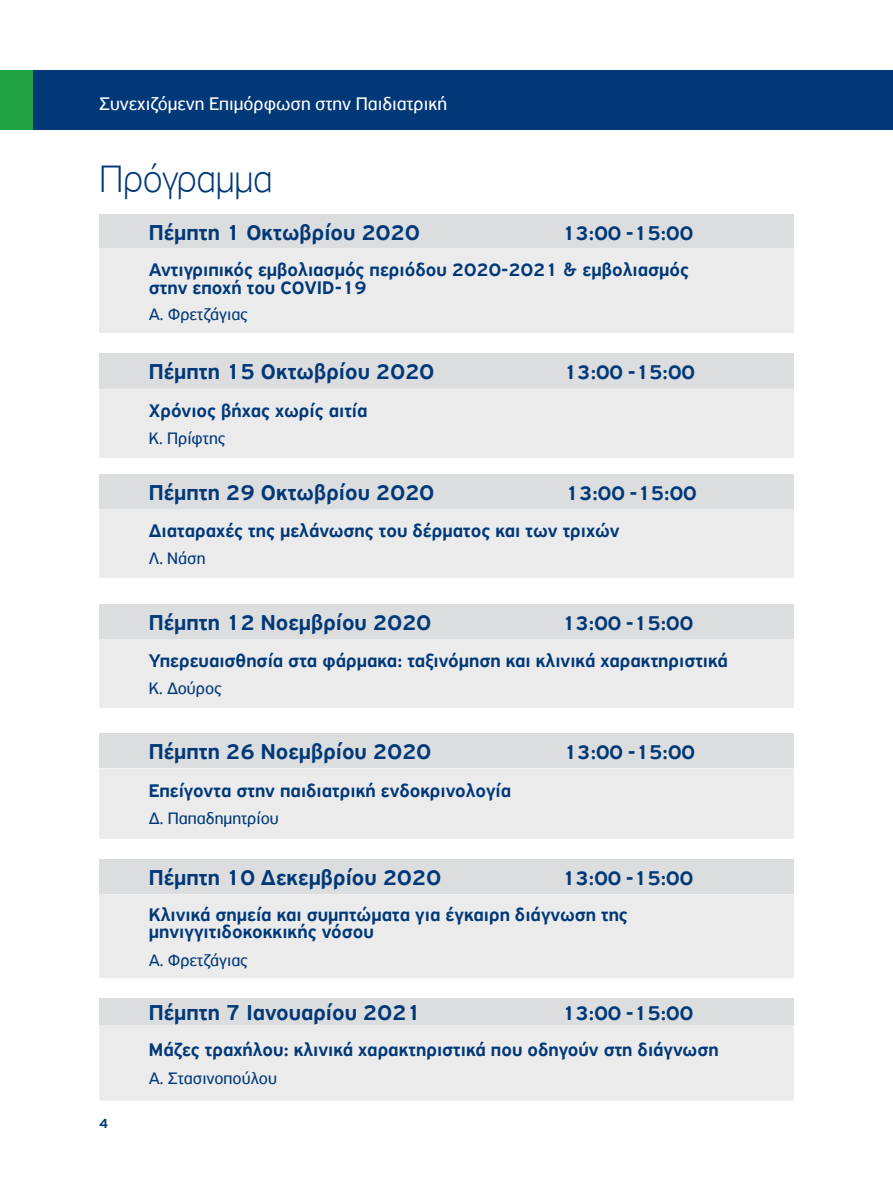
<style>
.page{position:relative;width:893px;height:1191px;background:#fff}
.page>*{position:absolute;margin:0;border:0;box-sizing:border-box;transform-origin:0 0}
.t1{font:100 40.25px "PF Highway Sans Pro";letter-spacing:-.01em;color:#003878}
.t2{font:500 22.75px "PF Highway Sans Pro";color:#003878}
.t3{font:500 21px "PF Highway Sans Pro";color:#003878}
.t4{font:500 19.25px/18.7px "PF Highway Sans Pro";color:#003878}
.t5{font:19.25px "PF Highway Sans Pro";color:#fff}
.t6{font:17.5px "PF Highway Sans Pro";color:#003878}
.t7{font:500 14px "PF Highway Sans Pro";color:#003878}
</style>
<div class="page">
<div style="left:0;top:70px;width:893px;height:59px;background:#003878"></div>
<div style="left:0;top:70px;width:33px;height:59px;background:#1fa345"></div>
<div style="left:99px;top:214px;width:695px;height:35px;background:#dcddde"></div>
<div style="left:99px;top:249px;width:695px;height:84px;background:#ebebec"></div>
<div style="left:99px;top:353px;width:695px;height:35px;background:#dcddde"></div>
<svg style="left:99px;top:388px;width:695px;height:712px;fill:#ebebec"></svg>
<div style="left:99px;top:458px;width:695px;height:16px;background:#fff"></div>
<div style="left:99px;top:474px;width:695px;height:34px;background:#dcddde"></div>
<div style="left:99px;top:603px;width:695px;height:35px;background:#dcddde"></div>
<div style="left:99px;top:733px;width:695px;height:35px;background:#dcddde"></div>
<div style="left:99px;top:859px;width:695px;height:35px;background:#dcddde"></div>
<div style="left:99px;top:997px;width:695px;height:27px;background:#dcddde"></div>
<p class="t5" style="left:99px;top:92px;width:349px">Συνεχιζόμενη Επιμόρφωση στην Παιδιατρική</p>
<h1 class="t1" style="left:99px;top:155px;width:175px">Πρόγραμμα</h1>
<p class="t2" style="left:149px;top:219px;width:272px">Πέμπτη 1 Οκτωβρίου 2020</p>
<p class="t3" style="left:562px;top:221px;width:133px">13:00 -15:00</p>
<p class="t4" style="left:149px;top:260px;width:542px">Αντιγριπικός εμβολιασμός περιόδου 2020-2021 &amp; εμβολιασμός στην εποχή του COVID-19</p>
<p class="t6" style="left:149px;top:304px;width:101px">Α. Φρετζάγιας</p>
<p class="t2" style="left:149px;top:359px;width:287px">Πέμπτη 15 Οκτωβρίου 2020</p>
<p class="t3" style="left:564px;top:360px;width:133px">13:00 -15:00</p>
<p class="t4" style="left:149px;top:401px;width:220px">Χρόνιος βήχας χωρίς αιτία</p>
<p class="t6" style="left:149px;top:428px;width:78px">Κ. Πρίφτης</p>
<p class="t2" style="left:149px;top:479px;width:287px">Πέμπτη 29 Οκτωβρίου 2020</p>
<p class="t3" style="left:566px;top:480px;width:133px">13:00 -15:00</p>
<p class="t4" style="left:149px;top:521px;width:472px">Διαταραχές της μελάνωσης του δέρματος και των τριχών</p>
<p class="t6" style="left:149px;top:548px;width:58px">Λ. Νάση</p>
<p class="t2" style="left:149px;top:609px;width:284px">Πέμπτη 12 Νοεμβρίου 2020</p>
<p class="t3" style="left:562px;top:610px;width:133px">13:00 -15:00</p>
<p class="t4" style="left:149px;top:651px;width:581px">Υπερευαισθησία στα φάρμακα: ταξινόμηση και κλινικά χαρακτηριστικά</p>
<p class="t6" style="left:149px;top:678px;width:75px">Κ. Δούρος</p>
<p class="t2" style="left:149px;top:738px;width:284px">Πέμπτη 26 Νοεμβρίου 2020</p>
<p class="t3" style="left:564px;top:740px;width:133px">13:00 -15:00</p>
<p class="t4" style="left:149px;top:781px;width:364px">Επείγοντα στην παιδιατρική ενδοκρινολογία</p>
<p class="t6" style="left:149px;top:808px;width:131px">Δ. Παπαδημητρίου</p>
<p class="t7" style="left:99px;top:1115px;width:10px">4</p>
<p class="t2" style="left:149px;top:864px;width:294px">Πέμπτη 10 Δεκεμβρίου 2020</p>
<p class="t3" style="left:562px;top:866px;width:133px">13:00 -15:00</p>
<p class="t4" style="left:149px;top:906px;width:481px;line-height:17.5px">Κλινικά σημεία και συμπτώματα για έγκαιρη διάγνωση της μηνιγγιτιδοκοκκικής νόσου</p>
<p class="t6" style="left:149px;top:950px;width:101px">Α. Φρετζάγιας</p>
<p class="t2" style="left:149px;top:998px;width:274px">Πέμπτη 7 Ιανουαρίου 2021</p>
<p class="t3" style="left:562px;top:1000px;width:133px">13:00 -15:00</p>
<p class="t4" style="left:149px;top:1040px;width:571px">Μάζες τραχήλου: κλινικά χαρακτηριστικά που οδηγούν στη διάγνωση</p>
<p class="t6" style="left:149px;top:1067px;width:130px">Α. Στασινοπούλου</p>
</div>
